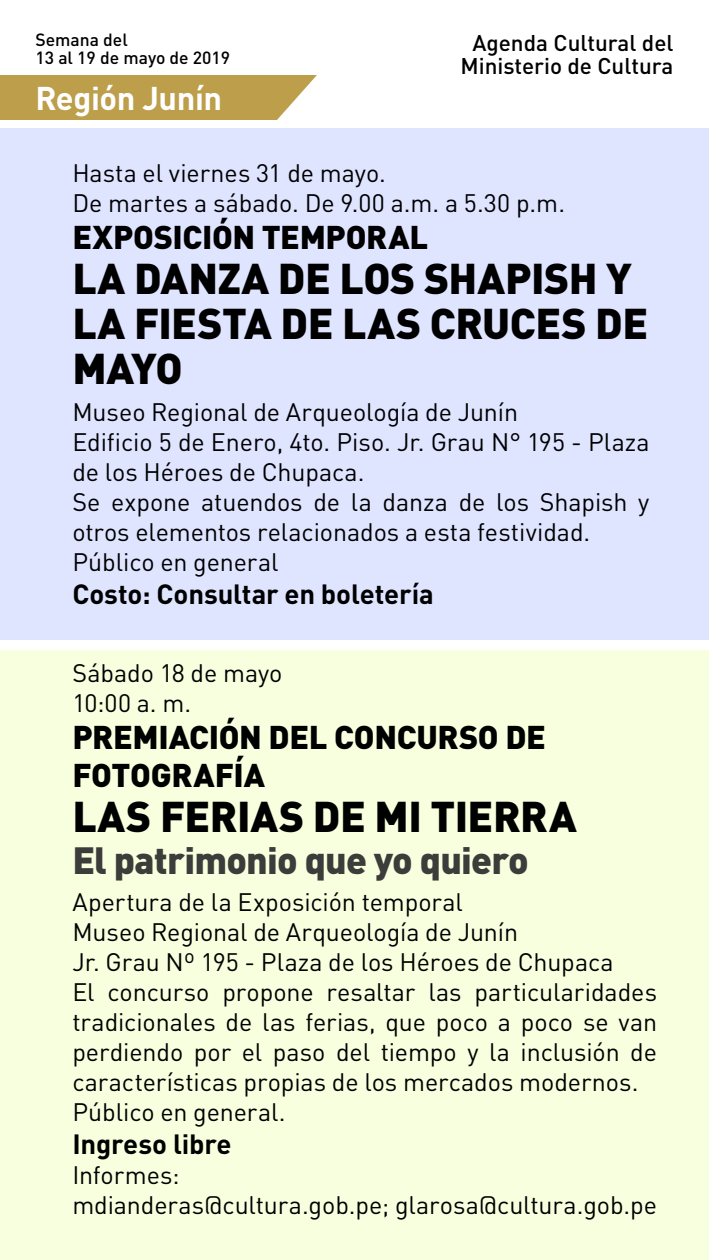
<style>
.page{position:relative;width:709px;height:1260px;background:#fff}
.page>*{position:absolute;margin:0;border:0;box-sizing:border-box;transform-origin:0 0}
.t1{font:900 42.5px/45px "DIN";letter-spacing:-.01em;color:#000}
.t2{font:900 37.5px "DIN";letter-spacing:-.02em;color:#3c3c3b}
.t3{font:900 32.5px/37.5px "DIN";letter-spacing:-.01em;color:#000}
.t4{font:700 32.5px "DIN Pro";letter-spacing:-.015em;color:#fff}
.t5{font:700 27.5px "DIN";letter-spacing:-.005em;color:#000}
.t6{font:25px/30px "DIN";letter-spacing:-.005em;color:#000}
.t7{font:500 22.5px/22.5px "DIN Pro";color:#000;text-align:center}
.t8{font:500 17.5px/17.5px "DIN Pro";color:#000}
</style>
<div class="page">
<div style="left:0;top:75px;width:317px;height:45px;background:#bc9e4b"></div>
<div style="left:0;top:129px;width:709px;height:511px;background:#dfe4ff"></div>
<div style="left:0;top:650px;width:709px;height:610px;background:#f8ffdf"></div>
<p class="t8" style="left:35px;top:29px;width:196px">Semana del<br>13 al 19 de mayo de 2019</p>
<h3 class="t4" style="left:35px;top:71px;width:188px">Región Junín</h3>
<p class="t7" style="left:460px;top:30px;width:214px">Agenda Cultural del<br>Ministerio de Cultura</p>
<p class="t6" style="left:72px;top:157px;width:494px">Hasta el viernes 31 de mayo.<br>De martes a sábado. De 9.00 a.m. a 5.30 p.m.</p>
<h3 class="t3" style="left:72px;top:217px;width:357px">EXPOSICIÓN TEMPORAL</h3>
<h1 class="t1" style="left:72px;top:254px;width:577px">LA DANZA DE LOS SHAPISH Y<br>LA FIESTA DE LAS CRUCES DE<br>MAYO</h1>
<p class="t6" style="left:72px;top:397px;width:579px">Museo Regional de Arqueología de Junín<br>Edificio 5 de Enero, 4to. Piso. Jr. Grau N° 195 - Plaza de los Héroes de Chupaca.<br>Se expone atuendos de la danza de los Shapish y otros elementos relacionados a esta festividad.<br>Público en general</p>
<p class="t5" style="left:72px;top:576px;width:363px">Costo: Consultar en boletería</p>
<p class="t6" style="left:72px;top:657px;width:212px">Sábado 18 de mayo<br>10:00 a. m.</p>
<h3 class="t3" style="left:72px;top:717px;width:475px">PREMIACIÓN DEL CONCURSO DE<br>FOTOGRAFÍA</h3>
<h1 class="t1" style="left:72px;top:792px;width:506px">LAS FERIAS DE MI TIERRA</h1>
<h2 class="t2" style="left:72px;top:835px;width:458px">El patrimonio que yo quiero</h2>
<p class="t6" style="left:72px;top:887px;width:586px">Apertura de la Exposición temporal<br>Museo Regional de Arqueología de Junín<br>Jr. Grau Nº 195 - Plaza de los Héroes de Chupaca<br>El concurso propone resaltar las particularidades tradicionales de las ferias, que poco a poco se van perdiendo por el paso del tiempo y la inclusión de características propias de los mercados modernos.<br>Público en general.</p>
<p class="t5" style="left:72px;top:1126px;width:161px">Ingreso libre</p>
<p class="t6" style="left:72px;top:1160px;width:586px">Informes:<br>mdianderas@cultura.gob.pe; glarosa@cultura.gob.pe</p>
</div>
